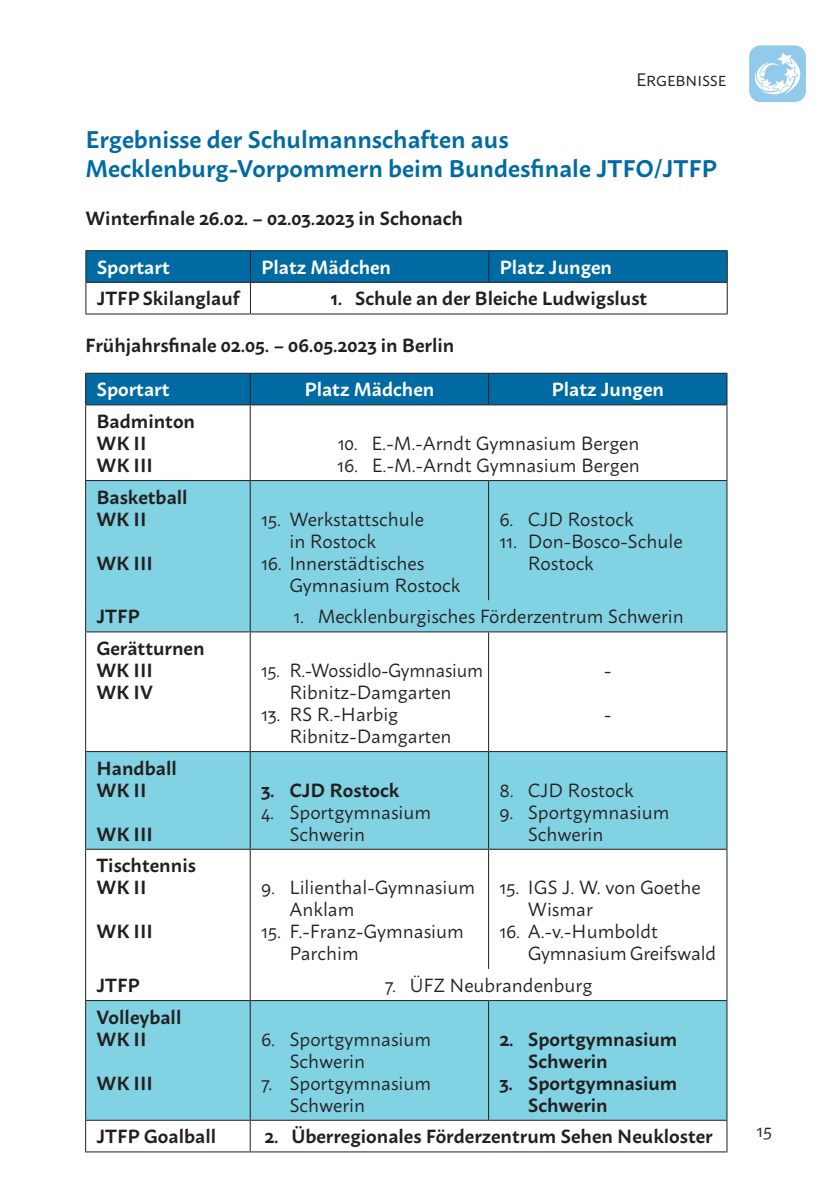
<style>
.page{position:relative;width:840px;height:1191px;background:#fff}
.page>*{position:absolute;margin:0;border:0;box-sizing:border-box;transform-origin:0 0}
.t1{font:600 24px/28.8px "Macho";color:#006ba3}
.t2{font:19px/22px "Macho";color:#231f20}
.t3{font:600 19px/22px "Macho";color:#231f20}
.t4{font:600 19px "Macho";color:#fff}
.t5{font:19px/22px "Macho";color:#231f20;text-align:center;scale:.96 1}
.t6{font:18px "Macho";color:#231f20}
</style>
<div class="page">
<div style="left:86px;top:251px;width:640px;height:31px;background:#006ba3"></div>
<hr style="left:726px;top:283px;width:1px;height:30px;background:#231f20">
<hr style="left:85px;top:251px;width:1px;height:31px;background:#231f20">
<hr style="left:85px;top:250px;width:165px;height:1px;background:#231f20">
<hr style="left:250px;top:251px;width:1px;height:31px;background:#231f20">
<hr style="left:250px;top:250px;width:238px;height:1px;background:#231f20">
<hr style="left:488px;top:251px;width:1px;height:31px;background:#231f20">
<hr style="left:726px;top:251px;width:1px;height:31px;background:#231f20">
<hr style="left:488px;top:250px;width:239px;height:1px;background:#231f20">
<hr style="left:85px;top:283px;width:1px;height:30px;background:#231f20">
<hr style="left:85px;top:282px;width:165px;height:1px;background:#231f20">
<hr style="left:250px;top:283px;width:1px;height:30px;background:#231f20">
<hr style="left:250px;top:282px;width:238px;height:1px;background:#231f20">
<hr style="left:488px;top:282px;width:239px;height:1px;background:#231f20">
<hr style="left:85px;top:313px;width:165px;height:1px;background:#231f20">
<hr style="left:250px;top:313px;width:238px;height:1px;background:#231f20">
<hr style="left:488px;top:313px;width:239px;height:1px;background:#231f20">
<div style="left:86px;top:374px;width:640px;height:30px;background:#006ba3"></div>
<div style="left:86px;top:481px;width:640px;height:150px;background:#81d2e2"></div>
<svg style="left:86px;top:632px;width:640px;height:519px"></svg>
<hr style="left:726px;top:405px;width:1px;height:75px;background:#231f20">
<hr style="left:85px;top:374px;width:1px;height:30px;background:#231f20">
<hr style="left:85px;top:373px;width:165px;height:1px;background:#231f20">
<hr style="left:249px;top:374px;width:1px;height:30px;background:#231f20">
<hr style="left:250px;top:373px;width:238px;height:1px;background:#231f20">
<hr style="left:488px;top:374px;width:1px;height:30px;background:#231f20">
<hr style="left:726px;top:374px;width:1px;height:30px;background:#231f20">
<hr style="left:488px;top:373px;width:239px;height:1px;background:#231f20">
<hr style="left:85px;top:405px;width:1px;height:75px;background:#231f20">
<hr style="left:85px;top:404px;width:165px;height:1px;background:#231f20">
<hr style="left:249px;top:405px;width:1px;height:75px;background:#231f20">
<hr style="left:250px;top:404px;width:238px;height:1px;background:#231f20">
<hr style="left:488px;top:404px;width:239px;height:1px;background:#231f20">
<hr style="left:85px;top:481px;width:1px;height:119px;background:#231f20">
<hr style="left:85px;top:600px;width:1px;height:31px;background:#231f20">
<hr style="left:85px;top:480px;width:165px;height:1px;background:#231f20">
<hr style="left:249px;top:481px;width:1px;height:119px;background:#231f20">
<hr style="left:249px;top:600px;width:1px;height:31px;background:#231f20">
<hr style="left:250px;top:480px;width:238px;height:1px;background:#231f20">
<hr style="left:488px;top:481px;width:1px;height:119px;background:#231f20">
<hr style="left:726px;top:600px;width:1px;height:31px;background:#231f20">
<hr style="left:726px;top:481px;width:1px;height:119px;background:#231f20">
<hr style="left:488px;top:480px;width:239px;height:1px;background:#231f20">
<hr style="left:85px;top:632px;width:1px;height:119px;background:#231f20">
<hr style="left:85px;top:752px;width:1px;height:96px;background:#231f20">
<hr style="left:85px;top:631px;width:165px;height:1px;background:#231f20">
<hr style="left:85px;top:751px;width:165px;height:1px;background:#231f20">
<hr style="left:249px;top:632px;width:1px;height:119px;background:#231f20">
<hr style="left:249px;top:752px;width:1px;height:96px;background:#231f20">
<hr style="left:250px;top:631px;width:238px;height:1px;background:#231f20">
<hr style="left:250px;top:751px;width:238px;height:1px;background:#231f20">
<hr style="left:488px;top:632px;width:1px;height:119px;background:#231f20">
<hr style="left:488px;top:752px;width:1px;height:96px;background:#231f20">
<hr style="left:726px;top:632px;width:1px;height:119px;background:#231f20">
<hr style="left:726px;top:752px;width:1px;height:96px;background:#231f20">
<hr style="left:488px;top:631px;width:239px;height:1px;background:#231f20">
<hr style="left:488px;top:751px;width:239px;height:1px;background:#231f20">
<hr style="left:85px;top:849px;width:1px;height:120px;background:#231f20">
<hr style="left:85px;top:969px;width:1px;height:31px;background:#231f20">
<hr style="left:85px;top:848px;width:165px;height:1px;background:#231f20">
<hr style="left:249px;top:849px;width:1px;height:120px;background:#231f20">
<hr style="left:249px;top:969px;width:1px;height:31px;background:#231f20">
<hr style="left:250px;top:848px;width:238px;height:1px;background:#231f20">
<hr style="left:488px;top:849px;width:1px;height:120px;background:#231f20">
<hr style="left:726px;top:969px;width:1px;height:31px;background:#231f20">
<hr style="left:726px;top:849px;width:1px;height:120px;background:#231f20">
<hr style="left:488px;top:848px;width:239px;height:1px;background:#231f20">
<hr style="left:85px;top:1001px;width:1px;height:118px;background:#231f20">
<hr style="left:85px;top:1120px;width:1px;height:31px;background:#231f20">
<hr style="left:85px;top:1000px;width:165px;height:1px;background:#231f20">
<hr style="left:85px;top:1119px;width:165px;height:1px;background:#231f20">
<hr style="left:85px;top:1151px;width:165px;height:1px;background:#231f20">
<hr style="left:249px;top:1001px;width:1px;height:118px;background:#231f20">
<hr style="left:249px;top:1120px;width:1px;height:31px;background:#231f20">
<hr style="left:250px;top:1000px;width:238px;height:1px;background:#231f20">
<hr style="left:250px;top:1119px;width:238px;height:1px;background:#231f20">
<hr style="left:488px;top:1119px;width:239px;height:1px;background:#231f20">
<hr style="left:250px;top:1151px;width:238px;height:1px;background:#231f20">
<hr style="left:488px;top:1151px;width:239px;height:1px;background:#231f20">
<hr style="left:488px;top:1001px;width:1px;height:118px;background:#231f20">
<hr style="left:726px;top:1120px;width:1px;height:31px;background:#231f20">
<hr style="left:726px;top:1001px;width:1px;height:118px;background:#231f20">
<hr style="left:488px;top:1000px;width:239px;height:1px;background:#231f20">
<div style="left:748px;top:45px;width:57px;height:57px;background:#91caea;border-radius:11px"></div>
<svg style="left:754px;top:53px;width:45px;height:42px"></svg>
<p class="t6" style="left:635px;top:64px;width:92px">Ergebnisse</p>
<p class="t1" style="left:85px;top:123px;width:633px">Ergebnisse der Schulmannschaften aus<br>Mecklenburg-Vorpommern beim Bundesfinale JTFO/JTFP</p>
<p class="t3" style="left:85px;top:205px;width:379px">Winterfinale 26.02. – 02.03.2023 in Schonach</p>
<p class="t4" style="left:97px;top:250px;width:74px">Sportart</p>
<p class="t4" style="left:261px;top:250px;width:131px">Platz Mädchen</p>
<p class="t4" style="left:499px;top:250px;width:114px">Platz Jungen</p>
<p class="t3" style="left:97px;top:286px;width:145px">JTFP Skilanglauf</p>
<p class="t3" style="left:330px;top:286px;width:318px">1. Schule an der Bleiche Ludwigslust</p>
<p class="t3" style="left:85px;top:332px;width:370px">Frühjahrsfinale 02.05. – 06.05.2023 in Berlin</p>
<p class="t4" style="left:96px;top:373px;width:74px">Sportart</p>
<p class="t4" style="left:304px;top:373px;width:131px">Platz Mädchen</p>
<p class="t4" style="left:551px;top:373px;width:114px">Platz Jungen</p>
<p class="t3" style="left:96px;top:408px;width:100px">Badminton<br>WK II<br>WK III</p>
<p class="t2" style="left:337px;top:430px;width:303px">10. E.-M.-Arndt Gymnasium Bergen</p>
<p class="t2" style="left:337px;top:452px;width:304px">16. E.-M.-Arndt Gymnasium Bergen</p>
<p class="t3" style="left:96px;top:484px;width:93px">Basketball<br>WK II</p>
<p class="t3" style="left:96px;top:550px;width:58px">WK III</p>
<p class="t2" style="left:289px;top:506px;width:136px;text-indent:-28px">15. Werkstattschule in Rostock</p>
<p class="t2" style="left:289px;top:550px;width:172px;text-indent:-28px">16. Innerstädtisches<br>Gymnasium Rostock</p>
<p class="t2" style="left:499px;top:506px;width:136px">6. CJD Rostock</p>
<p class="t2" style="left:527px;top:528px;width:156px;text-indent:-28px">11. Don-Bosco-Schule<br>Rostock</p>
<p class="t3" style="left:96px;top:603px;width:45px">JTFP</p>
<p class="t2" style="left:293px;top:604px;width:392px">1. Mecklenburgisches Förderzentrum Schwerin</p>
<p class="t3" style="left:96px;top:635px;width:110px">Gerätturnen<br>WK III<br>WK IV</p>
<p class="t5" style="left:261px;top:657px;width:233px">15. R.-Wossidlo-Gymnasium<br>Ribnitz-Damgarten</p>
<p class="t2" style="left:289px;top:701px;width:164px;text-indent:-28px">13. RS R.-Harbig<br>Ribnitz-Damgarten</p>
<p class="t2" style="left:603px;top:657px;width:9px">-</p>
<p class="t2" style="left:603px;top:701px;width:9px">-</p>
<p class="t3" style="left:96px;top:755px;width:82px">Handball<br>WK II</p>
<p class="t3" style="left:96px;top:821px;width:58px">WK III</p>
<p class="t3" style="left:96px;top:852px;width:101px">Tischtennis<br>WK II</p>
<p class="t3" style="left:96px;top:918px;width:58px">WK III</p>
<p class="t3" style="left:261px;top:777px;width:140px">3. CJD Rostock</p>
<p class="t2" style="left:289px;top:799px;width:143px;text-indent:-28px">4. Sportgymnasium<br>Schwerin</p>
<p class="t2" style="left:289px;top:874px;width:187px;text-indent:-28px">9. Lilienthal-Gymnasium<br>Anklam</p>
<p class="t2" style="left:289px;top:918px;width:176px;text-indent:-28px">15. F.-Franz-Gymnasium<br>Parchim</p>
<p class="t2" style="left:499px;top:777px;width:136px">8. CJD Rostock</p>
<p class="t2" style="left:527px;top:799px;width:143px;text-indent:-28px">9. Sportgymnasium<br>Schwerin</p>
<p class="t2" style="left:527px;top:874px;width:174px;text-indent:-28px">15. IGS J. W. von Goethe<br>Wismar</p>
<p class="t2" style="left:527px;top:918px;width:190px;text-indent:-28px">16. A.-v.-Humboldt<br>Gymnasium Greifswald</p>
<p class="t3" style="left:96px;top:972px;width:45px">JTFP</p>
<p class="t2" style="left:384px;top:972px;width:209px">7. ÜFZ Neubrandenburg</p>
<p class="t3" style="left:96px;top:1004px;width:86px">Volleyball<br>WK II</p>
<p class="t3" style="left:96px;top:1070px;width:58px">WK III</p>
<p class="t3" style="left:527px;top:1026px;width:151px;text-indent:-28px">2. Sportgymnasium<br>Schwerin</p>
<p class="t3" style="left:527px;top:1070px;width:151px;text-indent:-28px">3. Sportgymnasium<br>Schwerin</p>
<p class="t2" style="left:289px;top:1026px;width:143px;text-indent:-28px">6. Sportgymnasium<br>Schwerin</p>
<p class="t2" style="left:289px;top:1070px;width:143px;text-indent:-28px">7. Sportgymnasium<br>Schwerin</p>
<p class="t3" style="left:96px;top:1123px;width:121px">JTFP Goalball</p>
<p class="t3" style="left:264px;top:1123px;width:449px">2. Überregionales Förderzentrum Sehen Neukloster</p>
<p class="t6" style="left:756px;top:1114px;width:17px">15</p>
</div>
